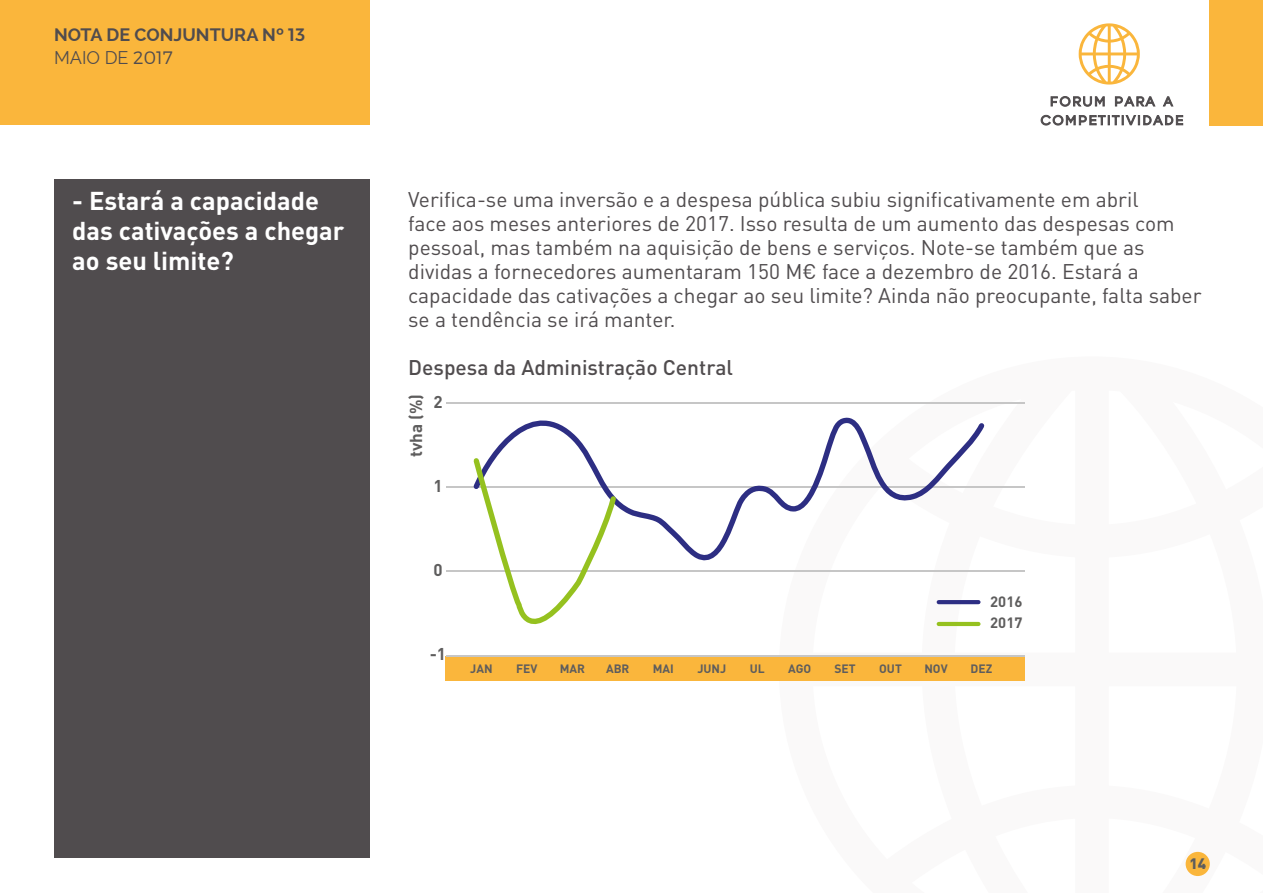
<style>
.page{position:relative;width:1263px;height:893px;background:#fff}
.page>*{position:absolute;margin:0;border:0;box-sizing:border-box;transform-origin:0 0}
.t1{font:700 25.5px/30px "DIN Pro";color:#fff}
.t2{font:21px/24px "DIN Pro";color:#504c4e}
.t3{font:500 21px "DIN Pro";color:#504c4e}
.t4{font:700 18px/23.4px "Raleway";color:#504c4e}
.t5{font:700 17.1px "DIN Pro";color:#5e5d5d}
.t6{font:700 16.95px "DIN Pro";color:#5e5d5d}
.t7{font:900 15px "DIN Pro";color:#5e5d5d}
.t8{font:700 14.85px/21px "DIN Pro";color:#5e5d5d}
.t9{font:700 12px "DIN Pro";color:#5e5d5d}
.s1{font-family:"Montserrat";font-weight:500}
.s2{font-weight:400}
.s3{font-family:"Montserrat";font-weight:300}
</style>
<div class="page">
<div style="left:54px;top:179px;width:316px;height:678px;background:#504c4e"></div>
<div style="left:0;top:0;width:370px;height:125px;background:#fab63c"></div>
<div style="left:1210px;top:0;width:53px;height:125px;background:#fab63c"></div>
<svg style="left:1079px;top:23px;width:61px;height:62px"></svg>
<svg style="left:1050px;top:96px;width:55px;height:11px"></svg>
<svg style="left:1115px;top:96px;width:41px;height:11px"></svg>
<svg style="left:1162px;top:96px;width:12px;height:11px"></svg>
<svg style="left:1040px;top:114px;width:143px;height:12px"></svg>
<div style="left:1185px;top:852px;width:25px;height:24px;background:#fab63c;border-radius:50%"></div>
<div style="left:446px;top:656px;width:579px;height:25px;background:#fab63c"></div>
<hr style="left:446px;top:402px;width:579px;height:1px;background:#c6c6c6">
<hr style="left:446px;top:571px;width:579px;height:1px;background:#c6c6c6">
<hr style="left:446px;top:486px;width:579px;height:2px;background:#c6c6c6">
<hr style="left:446px;top:655px;width:579px;height:1px;background:#c6c6c6">
<svg style="left:469px;top:403px;width:520px;height:168px"></svg>
<svg style="left:471px;top:455px;width:149px;height:170px"></svg>
<hr style="left:939px;top:600px;width:39px;height:4px;background:#2d2e83">
<hr style="left:939px;top:622px;width:39px;height:4px;background:#95c11f">
<p class="t4" style="left:54px;top:23px;width:253px">NOTA DE CONJUNTURA Nº <span class="s1">13<br></span><span class="s2">MAIO DE</span> <span class="s3">2017</span></p>
<p class="t1" style="left:72px;top:185px;width:274px">- Estará a capacidade das cativações a chegar ao seu limite?</p>
<p class="t2" style="left:408px;top:186px;width:795px">Verifica-se uma inversão e a despesa pública subiu significativamente em abril<br>face aos meses anteriores de 2017. Isso resulta de um aumento das despesas com pessoal, mas também na aquisição de bens e serviços. Note-se também que as dividas a fornecedores aumentaram 150 M€ face a dezembro de 2016. Estará a capacidade das cativações a chegar ao seu limite? Ainda não preocupante, falta saber se a tendência se irá manter.</p>
<p class="t3" style="left:408px;top:353px;width:326px">Despesa da Administração Central</p>
<p class="t5" style="left:404px;top:457px;width:65px;rotate:-90deg">tvha (%)</p>
<p class="t6" style="left:433px;top:391px;width:11px">2</p>
<p class="t6" style="left:433px;top:475px;width:11px">1</p>
<p class="t6" style="left:433px;top:558px;width:11px">0</p>
<p class="t6" style="left:430px;top:642px;width:18px">-1</p>
<p class="t8" style="left:990px;top:590px;width:34px">2016<br>2017</p>
<p class="t9" style="left:470px;top:660px;width:24px">JAN</p>
<p class="t9" style="left:516px;top:660px;width:23px">FEV</p>
<p class="t9" style="left:560px;top:660px;width:27px">MAR</p>
<p class="t9" style="left:606px;top:660px;width:25px">ABR</p>
<p class="t9" style="left:653px;top:660px;width:23px">MAI</p>
<p class="t9" style="left:697px;top:660px;width:30px">JUNJ</p>
<p class="t9" style="left:750px;top:660px;width:16px">UL</p>
<p class="t9" style="left:788px;top:660px;width:25px">AGO</p>
<p class="t9" style="left:834px;top:660px;width:23px">SET</p>
<p class="t9" style="left:879px;top:660px;width:24px">OUT</p>
<p class="t9" style="left:924px;top:660px;width:25px">NOV</p>
<p class="t9" style="left:970px;top:660px;width:23px">DEZ</p>
<p class="t7" style="left:1189px;top:853px;width:18px">14</p>
</div>
